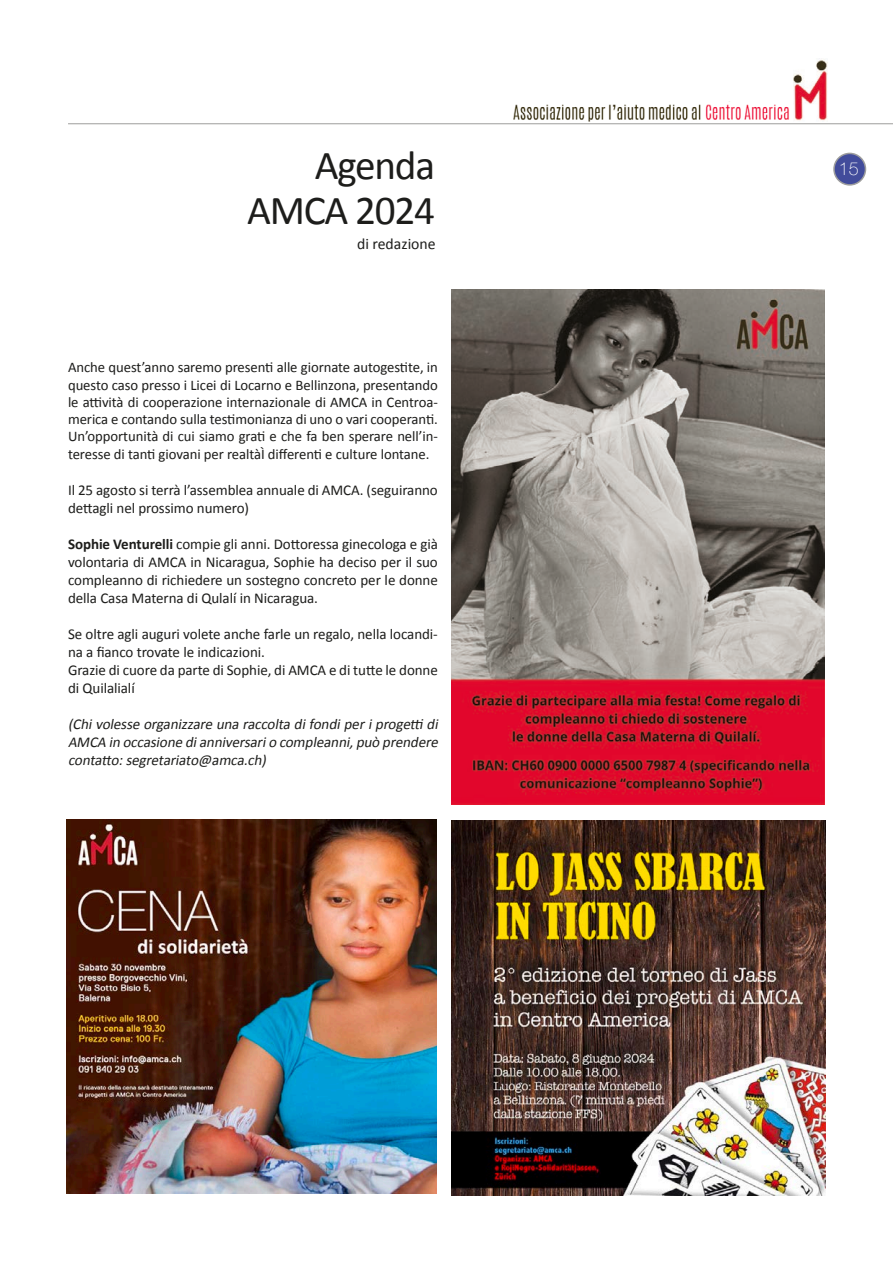
<style>
.page{position:relative;width:893px;height:1263px;background:#fff}
.page>*{position:absolute;margin:0;border:0;box-sizing:border-box;transform-origin:0 0}
.t1{font:41.25px/45px "Calibri";letter-spacing:-.03em;color:#1d1d1b;text-align:right}
.t2{font:100 18px "Helvetica Neue";color:#fff}
.t3{font:15.75px "Calibri";color:#1d1d1b}
.t4{font:15px/18px "Calibri";letter-spacing:-.005em;color:#1d1d1b}
.t5{font:italic 15px/18px "Calibri";color:#1d1d1b;text-align:justify}
.t6{font:14.7px/17.2px "Calibri";letter-spacing:-.005em;color:#1d1d1b;text-align:justify}
.s1{font-weight:700}
</style>
<div class="page">
<img style="left:508px;top:101px;width:289px;height:24px">
<hr style="left:68px;top:123px;width:825px;height:1px;background:#9d9d9c">
<img style="left:793px;top:58px;width:34px;height:64px">
<div style="left:834px;top:153px;width:31px;height:32px;background:#424c9b;border-radius:50%"></div>
<div style="left:833px;top:153px;width:33px;height:33px;border:2px solid #9d9d9d;border-radius:50%"></div>
<img style="left:451px;top:820px;width:375px;height:375px">
<img style="left:67px;top:820px;width:370px;height:374px">
<img style="left:452px;top:289px;width:373px;height:515px">
<h1 class="t1" style="left:247px;top:143px;width:190px">Agenda<br>AMCA 2024</h1>
<p class="t3" style="left:357px;top:233px;width:80px">di redazione</p>
<p class="t6" style="left:68px;top:359px;width:371px">Anche quest’anno saremo presenti alle giornate autogestite, in questo caso presso i Licei di Locarno e Bellinzona, presentando le attività di cooperazione internazionale di AMCA in Centroa&shy;merica e contando sulla testimonianza di uno o vari cooperanti.<br>Un’opportunità di cui siamo grati e che fa ben sperare nell’in&shy;teresse di tanti giovani per realtàÌ differenti e culture lontane.</p>
<p class="t4" style="left:68px;top:481px;width:371px">Il 25 agosto si terrà l’assemblea annuale di AMCA. (seguiranno dettagli nel prossimo numero)</p>
<p class="t4" style="left:68px;top:535px;width:371px;text-align:justify"><span class="s1">Sophie Venturelli</span> compie gli anni. Dottoressa ginecologa e già volontaria di AMCA in Nicaragua, Sophie ha deciso per il suo compleanno di richiedere un sostegno concreto per le donne della Casa Materna di Qulalí in Nicaragua.</p>
<p class="t4" style="left:68px;top:625px;width:371px">Se oltre agli auguri volete anche farle un regalo, nella locandi&shy;na a fianco trovate le indicazioni.<br>Grazie di cuore da parte di Sophie, di AMCA e di tutte le donne di Quilalialí</p>
<p class="t5" style="left:68px;top:715px;width:375px">(Chivolesse organizzare una raccolta difondiperiprogetti di AMCA in occasione dianniversario compleanni,può prendere contatto:segretariato@amca.ch)</p>
<p class="t2" style="left:839px;top:155px;width:22px">15</p>
</div>
